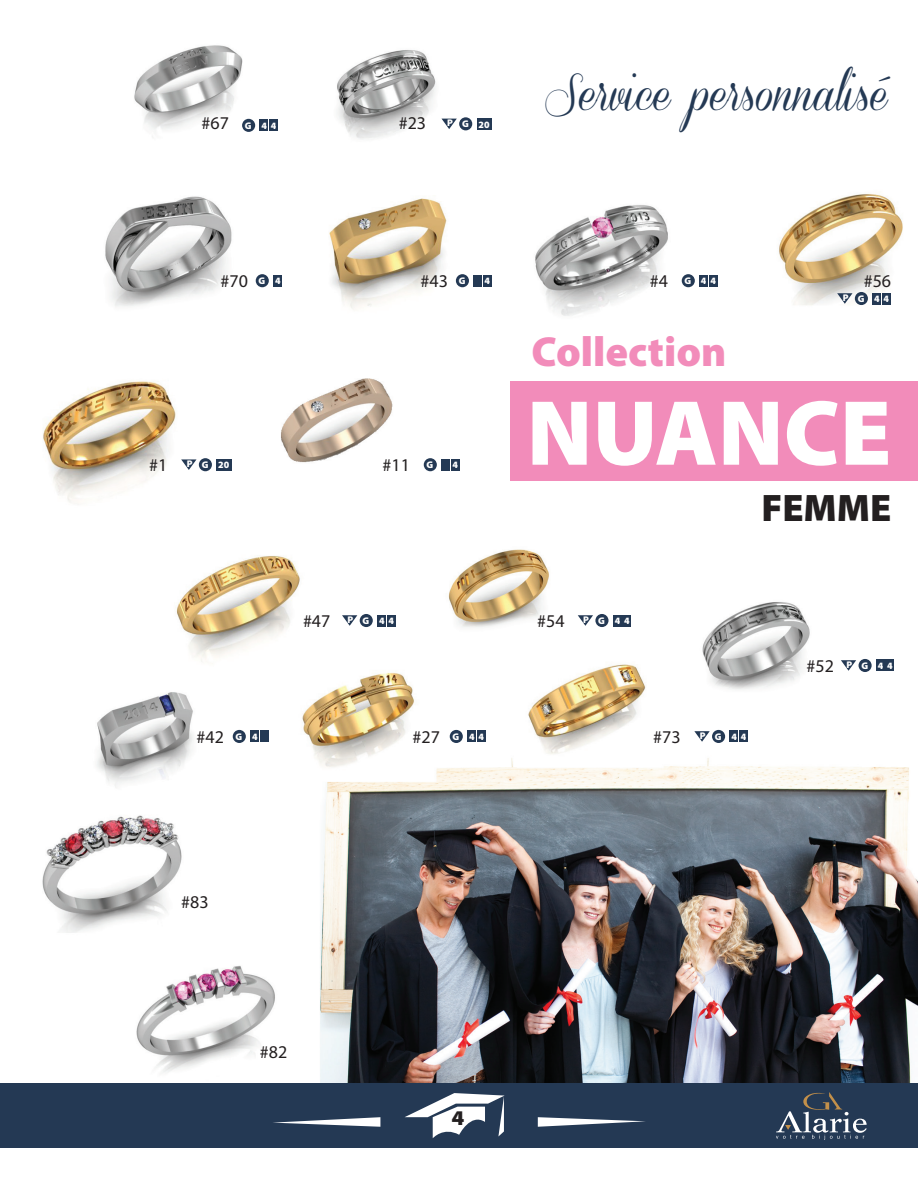
<style>
.page{position:relative;width:918px;height:1188px;background:#fff}
.page>*{position:absolute;margin:0;border:0;box-sizing:border-box;transform-origin:0 0}
.t1{font:900 93.3px "Myriad Pro";color:#fff}
.t2{font:900 42.15px "Myriad Pro";color:#f28cba}
.t3{font:42px "Coneria Script Demo";color:#243954}
.t4{font:900 38.55px "Myriad Pro";color:#231f20}
.t5{font:900 semi-expanded 21px "Myriad Pro";color:#231f20}
.t6{font:18px "Myriad Pro";color:#231f20}
.t7{font:900 9.75px "Myriad Pro";letter-spacing:.945em;color:#fff}
</style>
<div class="page">
<img style="left:0;top:45px;width:918px;height:1039px">
<div style="left:510px;top:381px;width:408px;height:100px;background:#f28cba"></div>
<div style="left:0;top:1084px;width:918px;height:64px;background:#243954"></div>
<svg style="left:776px;top:1092px;width:91px;height:48px"></svg>
<svg style="left:273px;top:1117px;width:107px;height:10px"></svg>
<svg style="left:538px;top:1117px;width:107px;height:10px"></svg>
<svg style="left:405px;top:1093px;width:100px;height:45px"></svg>
<svg style="left:181px;top:459px;width:16px;height:11px"></svg>
<div style="left:199px;top:458px;width:13px;height:13px;background:#243954;border-radius:50%"></div>
<div style="left:217px;top:459px;width:15px;height:12px;background:#243954"></div>
<svg style="left:578px;top:615px;width:15px;height:11px"></svg>
<div style="left:595px;top:614px;width:14px;height:13px;background:#243954;border-radius:50%"></div>
<div style="left:613px;top:615px;width:8px;height:11px;background:#243954"></div>
<div style="left:623px;top:615px;width:8px;height:11px;background:#243954"></div>
<svg style="left:342px;top:615px;width:15px;height:11px"></svg>
<div style="left:360px;top:614px;width:13px;height:13px;background:#243954;border-radius:50%"></div>
<div style="left:378px;top:615px;width:8px;height:11px;background:#243954"></div>
<div style="left:387px;top:615px;width:8px;height:11px;background:#243954"></div>
<svg style="left:841px;top:660px;width:15px;height:11px"></svg>
<div style="left:859px;top:659px;width:13px;height:13px;background:#243954;border-radius:50%"></div>
<div style="left:876px;top:660px;width:9px;height:11px;background:#243954"></div>
<div style="left:886px;top:660px;width:8px;height:11px;background:#243954"></div>
<svg style="left:694px;top:731px;width:16px;height:11px"></svg>
<div style="left:712px;top:730px;width:13px;height:13px;background:#243954;border-radius:50%"></div>
<div style="left:730px;top:731px;width:8px;height:11px;background:#243954"></div>
<div style="left:739px;top:731px;width:9px;height:11px;background:#243954"></div>
<div style="left:450px;top:730px;width:13px;height:13px;background:#243954;border-radius:50%"></div>
<div style="left:468px;top:731px;width:8px;height:11px;background:#243954"></div>
<div style="left:477px;top:731px;width:8px;height:11px;background:#243954"></div>
<div style="left:233px;top:730px;width:13px;height:13px;background:#243954;border-radius:50%"></div>
<div style="left:251px;top:731px;width:8px;height:11px;background:#243954"></div>
<div style="left:260px;top:731px;width:8px;height:11px;background:#243954"></div>
<div style="left:424px;top:458px;width:13px;height:13px;background:#243954;border-radius:50%"></div>
<div style="left:442px;top:459px;width:8px;height:12px;background:#243954"></div>
<div style="left:451px;top:459px;width:8px;height:12px;background:#243954"></div>
<svg style="left:442px;top:119px;width:15px;height:10px"></svg>
<div style="left:459px;top:117px;width:13px;height:13px;background:#243954;border-radius:50%"></div>
<div style="left:477px;top:118px;width:14px;height:12px;background:#243954"></div>
<svg style="left:837px;top:293px;width:16px;height:11px"></svg>
<div style="left:855px;top:292px;width:13px;height:13px;background:#243954;border-radius:50%"></div>
<div style="left:873px;top:293px;width:8px;height:11px;background:#243954"></div>
<div style="left:882px;top:293px;width:8px;height:11px;background:#243954"></div>
<div style="left:242px;top:119px;width:13px;height:13px;background:#243954;border-radius:50%"></div>
<div style="left:260px;top:120px;width:8px;height:11px;background:#243954"></div>
<div style="left:269px;top:120px;width:9px;height:11px;background:#243954"></div>
<div style="left:456px;top:274px;width:13px;height:13px;background:#243954;border-radius:50%"></div>
<div style="left:474px;top:275px;width:8px;height:12px;background:#243954"></div>
<div style="left:483px;top:275px;width:8px;height:12px;background:#243954"></div>
<div style="left:682px;top:274px;width:13px;height:13px;background:#243954;border-radius:50%"></div>
<div style="left:700px;top:275px;width:8px;height:12px;background:#243954"></div>
<div style="left:709px;top:275px;width:8px;height:12px;background:#243954"></div>
<div style="left:256px;top:274px;width:13px;height:13px;background:#243954;border-radius:50%"></div>
<div style="left:274px;top:275px;width:8px;height:12px;background:#243954"></div>
<p class="t6" style="left:202px;top:112px;width:29px">#67</p>
<p class="t6" style="left:399px;top:112px;width:29px">#23</p>
<p class="t7" style="left:245px;top:119px;width:33px">G 44</p>
<p class="t7" style="left:447px;top:118px;width:44px">PG20</p>
<h3 class="t3" style="left:545px;top:71px;width:344px">Service personnalisé</h3>
<p class="t6" style="left:221px;top:270px;width:29px">#70</p>
<p class="t6" style="left:864px;top:270px;width:29px">#56</p>
<p class="t6" style="left:420px;top:270px;width:29px">#43</p>
<p class="t6" style="left:650px;top:270px;width:20px">#4</p>
<p class="t7" style="left:259px;top:274px;width:24px">G 4</p>
<p class="t7" style="left:459px;top:274px;width:8px">G</p>
<p class="t7" style="left:485px;top:275px;width:7px">4</p>
<p class="t7" style="left:685px;top:275px;width:33px">G 44</p>
<p class="t6" style="left:149px;top:454px;width:20px">#1</p>
<p class="t6" style="left:382px;top:454px;width:29px">#11</p>
<p class="t7" style="left:187px;top:458px;width:44px">PG20</p>
<p class="t7" style="left:427px;top:458px;width:8px">G</p>
<p class="t7" style="left:452px;top:459px;width:7px">4</p>
<h2 class="t2" style="left:532px;top:323px;width:196px">Collection</h2>
<p class="t7" style="left:843px;top:292px;width:48px">PG44</p>
<h1 class="t1" style="left:527px;top:371px;width:366px">NUANCE</h1>
<h3 class="t4" style="left:761px;top:482px;width:132px">FEMME</h3>
<p class="t6" style="left:303px;top:610px;width:29px">#47</p>
<p class="t6" style="left:537px;top:610px;width:29px">#54</p>
<p class="t7" style="left:348px;top:614px;width:48px">PG44</p>
<p class="t7" style="left:583px;top:614px;width:48px">PG44</p>
<p class="t6" style="left:197px;top:726px;width:29px">#42</p>
<p class="t6" style="left:413px;top:726px;width:29px">#27</p>
<p class="t6" style="left:653px;top:726px;width:29px">#73</p>
<p class="t7" style="left:236px;top:730px;width:24px">G 4</p>
<p class="t7" style="left:453px;top:730px;width:33px">G 44</p>
<p class="t7" style="left:700px;top:730px;width:48px">PG44</p>
<p class="t6" style="left:181px;top:891px;width:29px">#83</p>
<p class="t6" style="left:260px;top:1040px;width:29px">#82</p>
<p class="t5" style="left:452px;top:1103px;width:14px">4</p>
<p class="t6" style="left:807px;top:655px;width:29px">#52</p>
<p class="t7" style="left:846px;top:659px;width:48px">PG44</p>
</div>
